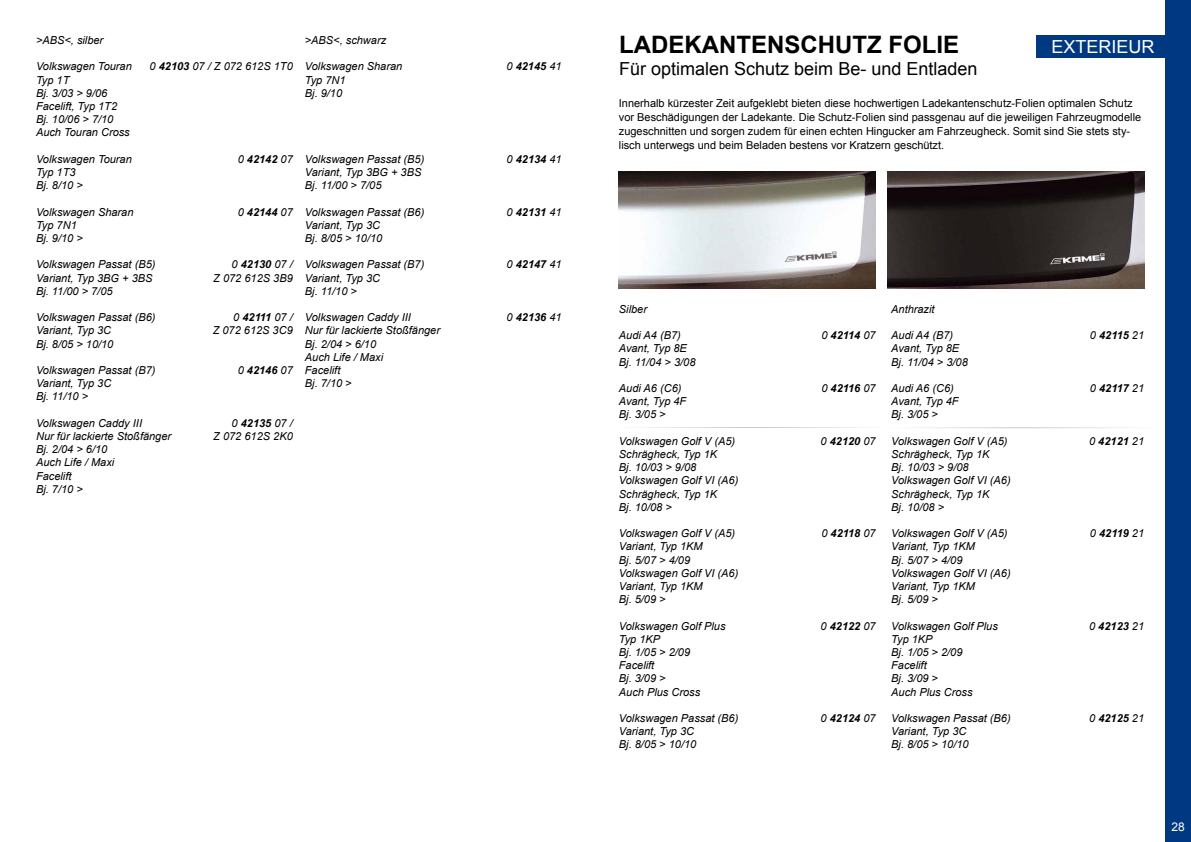
<style>
.page{position:relative;width:1191px;height:842px;background:#fff}
.page>*{position:absolute;margin:0;border:0;box-sizing:border-box;transform-origin:0 0}
.t1{font:700 24px "Arial";color:#000}
.t2{font:18px "Arial";color:#000}
.t3{font:18px "Arial";color:#fff}
.t4{font:12px "Arial";color:#fff}
.t5{font:italic 11px/13.2px "Arial";color:#000}
.t6{font:11px/14px "Arial";color:#000}
.t7{font:italic 700 11px "Arial";color:#000}
.s1{font-weight:700}
.s2{font-weight:400}
</style>
<div class="page">
<div style="left:1165px;top:0;width:26px;height:842px;background:#003882"></div>
<div style="left:1037px;top:36px;width:154px;height:22px;background:#003882"></div>
<img style="left:619px;top:171px;width:257px;height:117px">
<img style="left:887px;top:171px;width:257px;height:117px">
<hr style="left:618px;top:427px;width:269px;height:1px;background:#c6c7c8">
<hr style="left:887px;top:428px;width:269px;height:1px;background:#c6c7c8">
<p class="t5" style="left:36px;top:34px;width:69px">&gt;ABS&lt;, silber</p>
<p class="t5" style="left:36px;top:60px;width:97px">Volkswagen Touran</p>
<p class="t5" style="left:150px;top:60px;width:145px">0 <span class="s1">42103</span> 07 / Z 072 612S 1T0</p>
<p class="t5" style="left:36px;top:73px;width:95px">Typ 1T<br>Bj. 3/03 &gt; 9/06<br>Facelift, Typ 1T2<br>Bj. 10/06 &gt; 7/10<br>Auch Touran Cross</p>
<p class="t5" style="left:36px;top:153px;width:97px">Volkswagen Touran</p>
<p class="t7" style="left:238px;top:152px;width:57px"><span class="s2">0</span> 42142 <span class="s2">07</span></p>
<p class="t5" style="left:36px;top:166px;width:48px">Typ 1T3<br>Bj. 8/10 &gt;</p>
<p class="t5" style="left:36px;top:205px;width:99px">Volkswagen Sharan</p>
<p class="t7" style="left:238px;top:204px;width:57px"><span class="s2">0</span> 42144 <span class="s2">07</span></p>
<p class="t5" style="left:36px;top:219px;width:48px">Typ 7N1<br>Bj. 9/10 &gt;</p>
<p class="t5" style="left:36px;top:258px;width:121px">Volkswagen Passat (B5)</p>
<p class="t7" style="left:232px;top:257px;width:63px"><span class="s2">0</span> 42130 <span class="s2">07 /</span></p>
<p class="t5" style="left:36px;top:271px;width:118px">Variant, Typ 3BG + 3BS</p>
<p class="t5" style="left:213px;top:271px;width:81px">Z 072 612S 3B9</p>
<p class="t5" style="left:36px;top:285px;width:78px">Bj. 11/00 &gt; 7/05</p>
<p class="t5" style="left:36px;top:311px;width:121px">Volkswagen Passat (B6)</p>
<p class="t7" style="left:233px;top:310px;width:61px"><span class="s2">0</span> 42111 <span class="s2">07 /</span></p>
<p class="t5" style="left:36px;top:324px;width:77px">Variant, Typ 3C</p>
<p class="t5" style="left:213px;top:324px;width:82px">Z 072 612S 3C9</p>
<p class="t5" style="left:36px;top:337px;width:79px">Bj. 8/05 &gt; 10/10</p>
<p class="t5" style="left:36px;top:364px;width:121px">Volkswagen Passat (B7)</p>
<p class="t7" style="left:238px;top:363px;width:57px"><span class="s2">0</span> 42146 <span class="s2">07</span></p>
<p class="t5" style="left:36px;top:377px;width:77px">Variant, Typ 3C<br>Bj. 11/10 &gt;</p>
<p class="t5" style="left:36px;top:417px;width:107px">Volkswagen Caddy III</p>
<p class="t7" style="left:232px;top:416px;width:63px"><span class="s2">0</span> 42135 <span class="s2">07 /</span></p>
<p class="t5" style="left:36px;top:430px;width:137px">Nur für lackierte Stoßfänger</p>
<p class="t5" style="left:213px;top:430px;width:81px">Z 072 612S 2K0</p>
<p class="t5" style="left:36px;top:443px;width:80px">Bj. 2/04 &gt; 6/10<br>Auch Life / Maxi<br>Facelift<br>Bj. 7/10 &gt;</p>
<p class="t5" style="left:305px;top:34px;width:83px">&gt;ABS&lt;, schwarz</p>
<p class="t5" style="left:305px;top:60px;width:99px">Volkswagen Sharan</p>
<p class="t7" style="left:506px;top:59px;width:57px"><span class="s2">0</span> 42145 <span class="s2">41</span></p>
<p class="t5" style="left:305px;top:73px;width:42px">Typ 7N1<br>Bj. 9/10</p>
<p class="t5" style="left:305px;top:153px;width:121px">Volkswagen Passat (B5)</p>
<p class="t7" style="left:506px;top:152px;width:57px"><span class="s2">0</span> 42134 <span class="s2">41</span></p>
<p class="t5" style="left:305px;top:166px;width:118px">Variant, Typ 3BG + 3BS<br>Bj. 11/00 &gt; 7/05</p>
<p class="t5" style="left:305px;top:205px;width:121px">Volkswagen Passat (B6)</p>
<p class="t7" style="left:506px;top:204px;width:57px"><span class="s2">0</span> 42131 <span class="s2">41</span></p>
<p class="t5" style="left:305px;top:219px;width:79px">Variant, Typ 3C<br>Bj. 8/05 &gt; 10/10</p>
<p class="t5" style="left:305px;top:258px;width:121px">Volkswagen Passat (B7)</p>
<p class="t7" style="left:506px;top:257px;width:57px"><span class="s2">0</span> 42147 <span class="s2">41</span></p>
<p class="t5" style="left:305px;top:271px;width:77px">Variant, Typ 3C<br>Bj. 11/10 &gt;</p>
<p class="t5" style="left:305px;top:311px;width:107px">Volkswagen Caddy III</p>
<p class="t7" style="left:506px;top:310px;width:57px"><span class="s2">0</span> 42136 <span class="s2">41</span></p>
<p class="t5" style="left:305px;top:324px;width:137px">Nur für lackierte Stoßfänger<br>Bj. 2/04 &gt; 6/10<br>Auch Life / Maxi<br>Facelift<br>Bj. 7/10 &gt;</p>
<h1 class="t1" style="left:619px;top:29px;width:341px">LADEKANTENSCHUTZ FOLIE</h1>
<h2 class="t2" style="left:619px;top:57px;width:360px">Für optimalen Schutz beim Be- und Entladen</h2>
<p class="t6" style="left:619px;top:96px;width:524px">Innerhalb kürzester Zeit aufgeklebt bieten diese hochwertigen Ladekantenschutz-Folien optimalen Schutz vor Beschädigungen der Ladekante. Die Schutz-Folien sind passgenau auf die jeweiligen Fahrzeugmodelle zugeschnitten und sorgen zudem für einen echten Hingucker am Fahrzeugheck. Somit sind Sie stets sty&shy;lisch unterwegs und beim Beladen bestens vor Kratzern geschützt.</p>
<h2 class="t3" style="left:1051px;top:35px;width:105px">EXTERIEUR</h2>
<p class="t5" style="left:619px;top:302px;width:30px">Silber</p>
<p class="t5" style="left:619px;top:329px;width:63px">Audi A4 (B7)</p>
<p class="t7" style="left:821px;top:328px;width:56px"><span class="s2">0</span> 42114 <span class="s2">07</span></p>
<p class="t5" style="left:619px;top:342px;width:78px">Avant, Typ 8E<br>Bj. 11/04 &gt; 3/08</p>
<p class="t5" style="left:619px;top:382px;width:64px">Audi A6 (C6)</p>
<p class="t7" style="left:821px;top:381px;width:56px"><span class="s2">0</span> 42116 <span class="s2">07</span></p>
<p class="t5" style="left:619px;top:395px;width:69px">Avant, Typ 4F<br>Bj. 3/05 &gt;</p>
<p class="t5" style="left:619px;top:434px;width:118px">Volkswagen Golf V (A5)</p>
<p class="t7" style="left:820px;top:433px;width:57px"><span class="s2">0</span> 42120 <span class="s2">07</span></p>
<p class="t5" style="left:619px;top:448px;width:121px">Schrägheck, Typ 1K<br>Bj. 10/03 &gt; 9/08<br>Volkswagen Golf VI (A6)<br>Schrägheck, Typ 1K<br>Bj. 10/08 &gt;</p>
<p class="t5" style="left:619px;top:527px;width:118px">Volkswagen Golf V (A5)</p>
<p class="t7" style="left:821px;top:526px;width:56px"><span class="s2">0</span> 42118 <span class="s2">07</span></p>
<p class="t5" style="left:619px;top:540px;width:121px">Variant, Typ 1KM<br>Bj. 5/07 &gt; 4/09<br>Volkswagen Golf VI (A6)<br>Variant, Typ 1KM<br>Bj. 5/09 &gt;</p>
<p class="t5" style="left:619px;top:619px;width:108px">Volkswagen Golf Plus</p>
<p class="t7" style="left:820px;top:618px;width:57px"><span class="s2">0</span> 42122 <span class="s2">07</span></p>
<p class="t5" style="left:619px;top:632px;width:83px">Typ 1KP<br>Bj. 1/05 &gt; 2/09<br>Facelift<br>Bj. 3/09 &gt;<br>Auch Plus Cross</p>
<p class="t5" style="left:619px;top:712px;width:121px">Volkswagen Passat (B6)</p>
<p class="t7" style="left:820px;top:711px;width:57px"><span class="s2">0</span> 42124 <span class="s2">07</span></p>
<p class="t5" style="left:619px;top:725px;width:79px">Variant, Typ 3C<br>Bj. 8/05 &gt; 10/10</p>
<p class="t5" style="left:891px;top:302px;width:45px">Anthrazit</p>
<p class="t5" style="left:891px;top:329px;width:63px">Audi A4 (B7)</p>
<p class="t7" style="left:1090px;top:328px;width:56px"><span class="s2">0</span> 42115 <span class="s2">21</span></p>
<p class="t5" style="left:891px;top:342px;width:78px">Avant, Typ 8E<br>Bj. 11/04 &gt; 3/08</p>
<p class="t5" style="left:891px;top:382px;width:64px">Audi A6 (C6)</p>
<p class="t7" style="left:1090px;top:381px;width:56px"><span class="s2">0</span> 42117 <span class="s2">21</span></p>
<p class="t5" style="left:891px;top:395px;width:69px">Avant, Typ 4F<br>Bj. 3/05 &gt;</p>
<p class="t5" style="left:891px;top:434px;width:118px">Volkswagen Golf V (A5)</p>
<p class="t7" style="left:1089px;top:433px;width:57px"><span class="s2">0</span> 42121 <span class="s2">21</span></p>
<p class="t5" style="left:891px;top:448px;width:121px">Schrägheck, Typ 1K<br>Bj. 10/03 &gt; 9/08<br>Volkswagen Golf VI (A6)<br>Schrägheck, Typ 1K<br>Bj. 10/08 &gt;</p>
<p class="t5" style="left:891px;top:527px;width:118px">Volkswagen Golf V (A5)</p>
<p class="t7" style="left:1090px;top:526px;width:56px"><span class="s2">0</span> 42119 <span class="s2">21</span></p>
<p class="t5" style="left:891px;top:540px;width:121px">Variant, Typ 1KM<br>Bj. 5/07 &gt; 4/09<br>Volkswagen Golf VI (A6)<br>Variant, Typ 1KM<br>Bj. 5/09 &gt;</p>
<p class="t5" style="left:891px;top:619px;width:108px">Volkswagen Golf Plus</p>
<p class="t7" style="left:1089px;top:618px;width:57px"><span class="s2">0</span> 42123 <span class="s2">21</span></p>
<p class="t5" style="left:891px;top:632px;width:83px">Typ 1KP<br>Bj. 1/05 &gt; 2/09<br>Facelift<br>Bj. 3/09 &gt;<br>Auch Plus Cross</p>
<p class="t5" style="left:891px;top:712px;width:121px">Volkswagen Passat (B6)</p>
<p class="t7" style="left:1089px;top:711px;width:57px"><span class="s2">0</span> 42125 <span class="s2">21</span></p>
<p class="t5" style="left:891px;top:725px;width:79px">Variant, Typ 3C<br>Bj. 8/05 &gt; 10/10</p>
<p class="t4" style="left:1171px;top:818px;width:15px">28</p>
</div>
